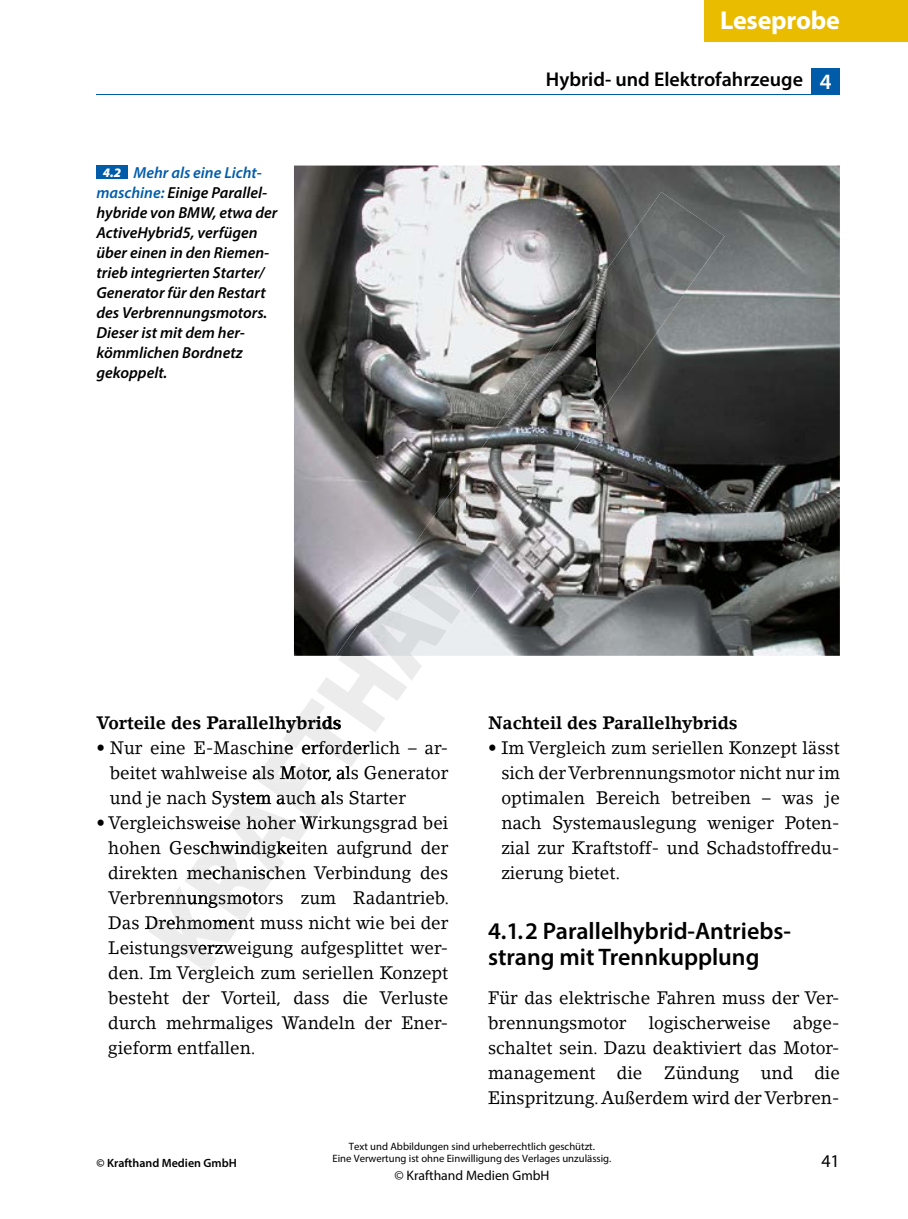
<style>
.page{position:relative;width:908px;height:1219px;background:#fff}
.page>*{position:absolute;margin:0;border:0;box-sizing:border-box;transform-origin:0 0}
.t1{font:700 26px "Myriad Pro";letter-spacing:-.01em;color:#fff}
.t2{font:600 24px/26px "Myriad Pro";color:#000}
.t3{font:600 20px "Myriad Pro";color:#000}
.t4{font:18px/25px "Lino Letter Std";color:#000;text-align:justify;scale:.95 1}
.t5{font:700 18px "Lino Letter Std";color:#000;scale:.95 1}
.t6{font:18px "Myriad Pro";color:#000}
.t7{font:italic 600 16px/20px "Myriad Pro";color:#000}
.t8{font:13.8px "Myriad Pro";color:#000}
.t9{font:600 12px "Myriad Pro";color:#000}
.t10{font:10.6px/12.2px "Myriad Pro";color:#000;text-align:center}
.s1{font-weight:900;font-size:13px;color:#fff}
.s2{color:#005ca9}
.s3{font-size:22px;color:#fff}
</style>
<div class="page">
<div style="left:811px;top:68px;width:28px;height:26px;background:#005ca9"></div>
<hr style="left:96px;top:94px;width:743px;height:1px;background:#005ca9">
<div style="left:96px;top:166px;width:32px;height:13px;background:#005ca9"></div>
<img style="left:294px;top:166px;width:545px;height:490px">
<svg style="left:287px;top:716px;width:45px;height:17px"></svg>
<svg style="left:273px;top:741px;width:88px;height:13px"></svg>
<svg style="left:255px;top:766px;width:96px;height:15px"></svg>
<svg style="left:235px;top:791px;width:88px;height:17px"></svg>
<svg style="left:226px;top:816px;width:90px;height:17px"></svg>
<svg style="left:200px;top:841px;width:99px;height:17px"></svg>
<svg style="left:185px;top:866px;width:96px;height:17px"></svg>
<svg style="left:168px;top:891px;width:96px;height:17px"></svg>
<svg style="left:150px;top:916px;width:96px;height:13px"></svg>
<svg style="left:163px;top:941px;width:66px;height:17px"></svg>
<svg style="left:199px;top:966px;width:12px;height:6px"></svg>
<img style="left:336px;top:192px;width:388px;height:464px">
<img style="left:594px;top:192px;width:130px;height:199px">
<img style="left:529px;top:258px;width:66px;height:266px">
<img style="left:465px;top:324px;width:65px;height:332px">
<img style="left:594px;top:391px;width:66px;height:66px">
<img style="left:400px;top:457px;width:65px;height:199px">
<img style="left:336px;top:523px;width:64px;height:133px">
<div style="left:704px;top:0;width:203px;height:42px;background:#eabc00"></div>
<h1 class="t1" style="left:719px;top:3px;width:121px">Leseprobe</h1>
<p class="t7" style="left:96px;top:162px;width:182px;text-indent:6px"><span class="s1">4.2</span> <span class="s2">Mehr als eine Licht&shy;maschine:</span> Einige Parallel&shy;hybride von BMW, etwa der<br>ActiveHybrid5, verfügen über einen in den Riemen&shy;trieb integrierten Starter/<br>Generator für den Restart des Verbrennungsmotors.<br>Dieser ist mit dem her&shy;kömmlichen Bordnetz gekoppelt.</p>
<p class="t3" style="left:545px;top:67px;width:287px">Hybrid- und Elektrofahrzeuge <span class="s3">4</span></p>
<p class="t5" style="left:96px;top:712px;width:259px">Vorteile des Parallelhybrids</p>
<p class="t4" style="left:110px;top:760px;width:358px">beitet wahlweise als Motor, als Generator und je nach System auch als Starter</p>
<p class="t4" style="left:108px;top:835px;width:360px">hohen Geschwindigkeiten aufgrund der direkten mechanischen Verbindung des Verbrennungsmotors zum Radantrieb.<br>Das Drehmoment muss nicht wie bei der</p>
<p class="t4" style="left:108px;top:960px;width:359px">den. Im Vergleich zum seriellen Konzept</p>
<p class="t4" style="left:96px;top:735px;width:371px">• Nur eine E-Maschine erforderlich – ar-</p>
<p class="t4" style="left:96px;top:810px;width:371px">• Vergleichsweise hoher Wirkungsgrad bei</p>
<p class="t4" style="left:108px;top:935px;width:359px">Leistungsverzweigung aufgesplittet wer-</p>
<p class="t4" style="left:108px;top:985px;width:359px">besteht der Vorteil, dass die Verluste durch mehrmaliges Wandeln der Ener&shy;gieform entfallen.</p>
<p class="t5" style="left:488px;top:712px;width:264px">Nachteil des Parallelhybrids</p>
<p class="t4" style="left:501px;top:735px;width:358px;text-indent:-13px">• Im Vergleich zum seriellen Konzept lässt sich der Verbrennungsmotor nicht nur im optimalen Bereich betreiben – was je nach Systemauslegung weniger Poten&shy;zial zur Kraftstoff- und Schadstoffredu&shy;zierung bietet.</p>
<h2 class="t2" style="left:488px;top:918px;width:304px">4.1.2 Parallelhybrid-Antriebs&shy;strang mit Trennkupplung</h2>
<p class="t4" style="left:488px;top:985px;width:371px">Für das elektrische Fahren muss der Ver&shy;brennungsmotor logischerweise abge&shy;schaltet sein. Dazu deaktiviert das Motor&shy;management die Zündung und die Einspritzung. Außerdem wird der Verbren-</p>
<p class="t10" style="left:332px;top:1140px;width:280px">Text und Abbildungen sind urheberrechtlich geschützt.<br>Eine Verwertung ist ohne Einwilligung des Verlages unzulässig.</p>
<p class="t8" style="left:394px;top:1167px;width:157px">© Krafthand Medien GmbH</p>
<p class="t9" style="left:96px;top:1156px;width:142px">© Krafthand Medien GmbH</p>
<p class="t6" style="left:821px;top:1150px;width:20px">41</p>
</div>
